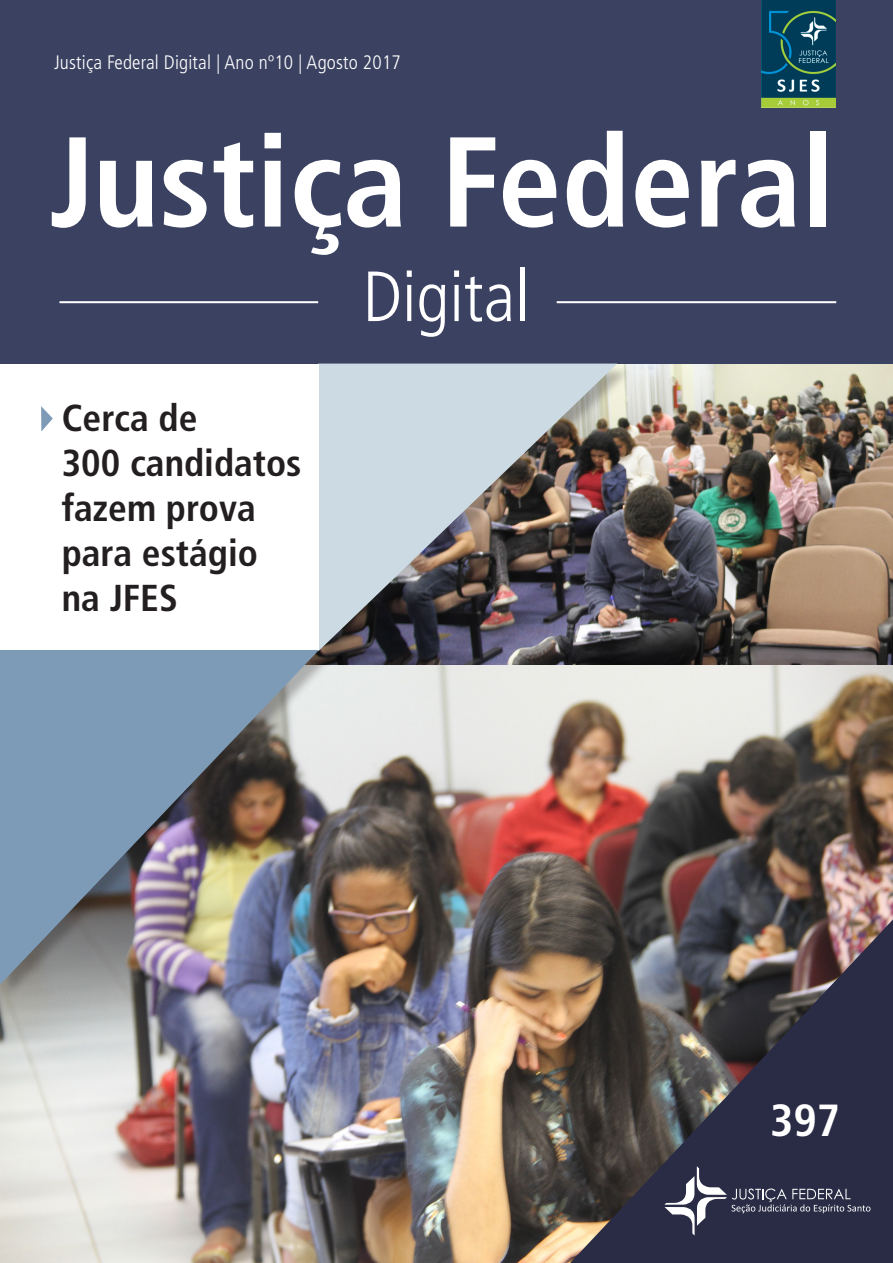
<style>
.page{position:relative;width:893px;height:1263px;background:#fff}
.page>*{position:absolute;margin:0;border:0;box-sizing:border-box;transform-origin:0 0}
.t1{font:condensed 127.65px "Frutiger 67 Bold";color:#fff}
.t2{font:condensed 70.95px "Frutiger 47 Light";color:#fff}
.t3{font:condensed 45px "Frutiger 67 Bold";color:#fff}
.texto_padrão{font:condensed 37.5px/45px "Frutiger 67 Bold";color:#231f20}
.t4{font:condensed 19.5px "Frutiger 47 Light";letter-spacing:.01em;color:#fff}
</style>
<div class="page">
<img style="left:0;top:665px;width:893px;height:598px">
<img style="left:633px;top:364px;width:260px;height:301px">
<div style="left:0;top:0;width:893px;height:364px;background:#3b4161"></div>
<hr style="left:59px;top:301px;width:259px;height:2px;background:#fff">
<hr style="left:557px;top:301px;width:279px;height:2px;background:#fff">
<img style="left:570px;top:919px;width:323px;height:344px">
<svg style="left:664px;top:1166px;width:206px;height:69px;background:#414359"></svg>
<div style="left:0;top:647px;width:337px;height:353px;background:#231f20;opacity:.3"></div>
<img style="left:0;top:649px;width:322px;height:336px">
<div style="left:318px;top:364px;width:315px;height:303px;background:#231f20;opacity:.3"></div>
<img style="left:318px;top:364px;width:299px;height:287px">
<div style="left:0;top:364px;width:318px;height:285px;background:#fff"></div>
<svg style="left:41px;top:406px;width:12px;height:26px"></svg>
<img style="left:762px;top:0;width:74px;height:108px">
<p class="t4" style="left:54px;top:51px;width:348px">Justiça Federal Digital | Ano nº10 | Agosto 2017</p>
<p class="t1" style="left:49px;top:107px;width:787px">Justiça Federal</p>
<p class="t2" style="left:363px;top:256px;width:168px">Digital</p>
<p class="texto_padrão" style="left:62px;top:395px;width:137px">Cerca de</p>
<p class="texto_padrão" style="left:62px;top:440px;width:241px">300 candidatos fazem prova para estágio na JFES</p>
<p class="t3" style="left:770px;top:1094px;width:72px">397</p>
</div>
